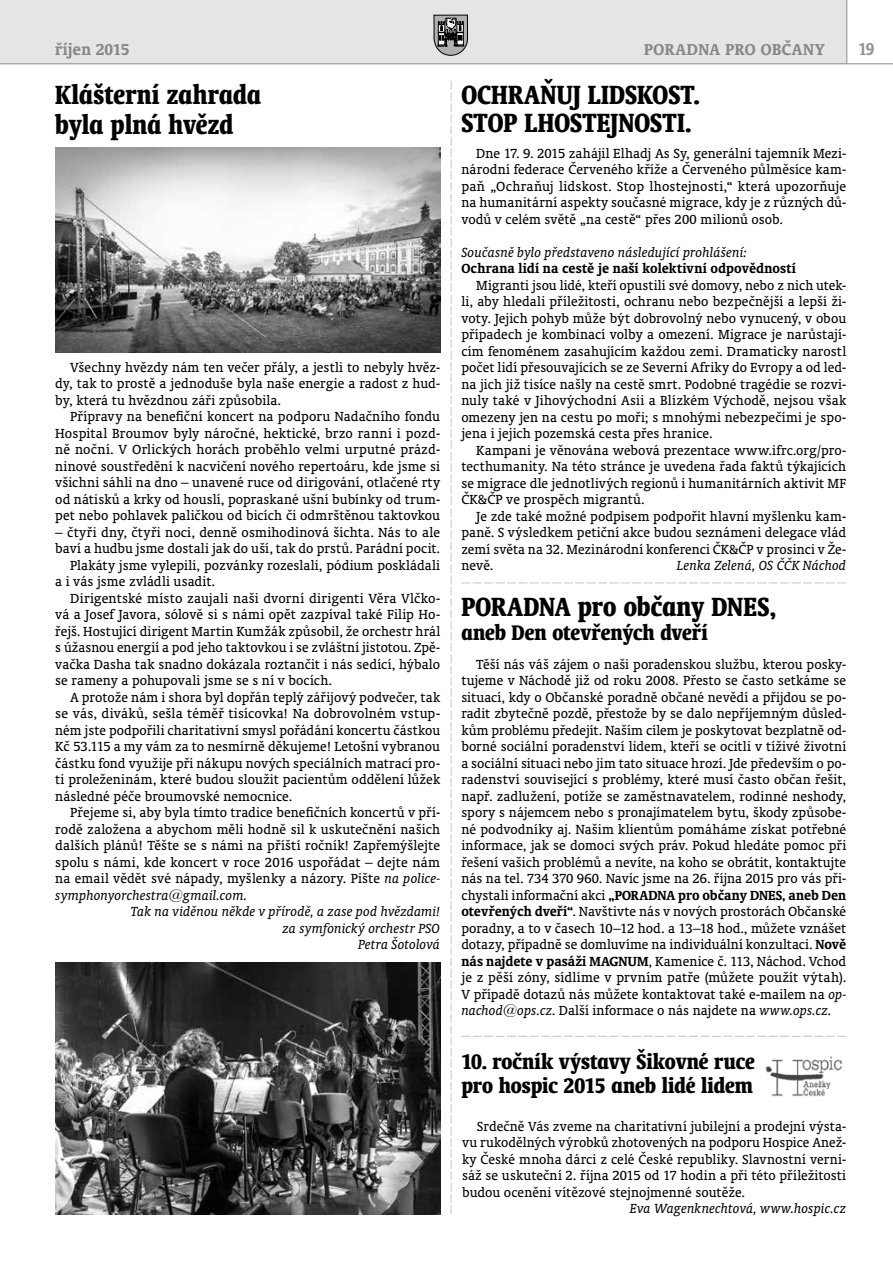
<style>
.page{position:relative;width:893px;height:1263px;background:#fff}
.page>*{position:absolute;margin:0;border:0;box-sizing:border-box;transform-origin:0 0}
.t1{font:700 condensed 30px/28.5px "Oranda AT";letter-spacing:.005em;color:#000;scale:.92 1}
.t2{font:700 condensed 24px/24px "Oranda AT";color:#000;scale:.95 1}
.t3{font:700 19.5px "Oranda AT";color:#929292;scale:.9 1}
.t4{font:700 18px "Oranda AT";letter-spacing:.02em;color:#878787}
.t5{font:700 18px "Oranda AT";color:#878787}
.t6{font:15px/16.5px "Oranda AT";letter-spacing:.005em;color:#000;text-align:justify}
.t7{font:italic 15px "Oranda AT";letter-spacing:.005em;color:#000}
.t8{font:700 15px "Oranda AT";letter-spacing:.005em;color:#000}
.s1{font-style:italic}
.s2{font-weight:700}
</style>
<div class="page">
<div style="left:0;top:0;width:847px;height:64px;background:#e5e5e5"></div>
<hr style="left:0;top:63px;width:893px;height:1px;background:#9d9d9c">
<svg style="left:434px;top:15px;width:34px;height:40px"></svg>
<hr style="left:846px;top:0;width:1px;height:64px;background:#9d9d9c">
<svg style="left:461px;top:583px;width:385px;height:1px"></svg>
<svg style="left:461px;top:1036px;width:385px;height:1px"></svg>
<svg style="left:451px;top:81px;width:1px;height:1133px"></svg>
<img style="left:55px;top:147px;width:385px;height:206px">
<img style="left:55px;top:962px;width:385px;height:252px">
<img style="left:765px;top:1056px;width:77px;height:41px">
<p class="t5" style="left:55px;top:38px;width:76px">říjen 2015</p>
<p class="t4" style="left:644px;top:39px;width:182px">PORADNA PRO OBČANY</p>
<h3 class="t3" style="left:858px;top:38px;width:19px">19</h3>
<h1 class="t1" style="left:55px;top:79px;width:225px;line-height:30px">Klášterní zahrada byla plná hvězd</h1>
<p class="t6" style="left:55px;top:358px;width:386px;text-indent:15px">Všechny hvězdy nám ten večer přály, a jestli to nebyly hvěz&shy;dy, tak to prostě a jednoduše byla naše energie a radost z hud&shy;by, která tu hvězdnou záři způsobila.</p>
<p class="t6" style="left:55px;top:408px;width:386px;text-indent:15px">Přípravy na benefiční koncert na podporu Nadačního fondu Hospital Broumov byly náročné, hektické, brzo ranní i pozd&shy;ně noční. V Orlických horách proběhlo velmi urputné prázd&shy;ninové soustředění k nacvičení nového repertoáru, kde jsme si všichni sáhli na dno – unavené ruce od dirigování, otlačené rty od nátisků a krky od houslí, popraskané ušní bubínky od trum&shy;pet nebo pohlavek paličkou od bicích či odmrštěnou taktovkou</p>
<p class="t6" style="left:55px;top:523px;width:386px">– čtyři dny, čtyři noci, denně osmihodinová šichta. Nás to ale</p>
<p class="t6" style="left:55px;top:540px;width:386px">baví a hudbu jsme dostali jak do uší, tak do prstů. Parádní pocit.</p>
<p class="t6" style="left:70px;top:556px;width:371px">Plakáty jsme vylepili, pozvánky rozeslali, pódium poskládali</p>
<p class="t6" style="left:55px;top:573px;width:161px">a i vás jsme zvládli usadit.</p>
<p class="t6" style="left:70px;top:589px;width:371px">Dirigentské místo zaujali naši dvorní dirigenti Věra Vlčko-</p>
<p class="t6" style="left:55px;top:606px;width:386px">vá a Josef Javora, sólově si s námi opět zazpíval také Filip Ho-</p>
<p class="t6" style="left:55px;top:622px;width:386px">řejš. Hostující dirigent Martin Kumžák způsobil, že orchestr hrál</p>
<p class="t6" style="left:55px;top:639px;width:386px">s úžasnou energií a pod jeho taktovkou i se zvláštní jistotou. Zpě-</p>
<p class="t6" style="left:55px;top:655px;width:386px">vačka Dasha tak snadno dokázala roztančit i nás sedící, hýbalo</p>
<p class="t6" style="left:55px;top:672px;width:278px">se rameny a pohupovali jsme se s ní v bocích.</p>
<p class="t6" style="left:70px;top:688px;width:371px">A protože nám i shora byl dopřán teplý zářijový podvečer, tak</p>
<p class="t6" style="left:55px;top:705px;width:386px">se vás, diváků, sešla téměř tisícovka! Na dobrovolném vstup-</p>
<p class="t6" style="left:55px;top:721px;width:386px">ném jste podpořili charitativní smysl pořádání koncertu částkou</p>
<p class="t6" style="left:55px;top:738px;width:386px">Kč 53.115 a my vám za to nesmírně děkujeme! Letošní vybranou</p>
<p class="t6" style="left:55px;top:754px;width:386px">částku fond využije při nákupu nových speciálních matrací pro-</p>
<p class="t6" style="left:55px;top:771px;width:386px">ti proleženinám, které budou sloužit pacientům oddělení lůžek</p>
<p class="t6" style="left:55px;top:787px;width:238px">následné péče broumovské nemocnice.</p>
<p class="t6" style="left:70px;top:804px;width:371px">Přejeme si, aby byla tímto tradice benefičních koncertů v pří-</p>
<p class="t6" style="left:55px;top:820px;width:386px">rodě založena a abychom měli hodně sil k uskutečnění našich</p>
<p class="t6" style="left:55px;top:837px;width:386px">dalších plánů! Těšte se s námi na příští ročník! Zapřemýšlejte</p>
<p class="t6" style="left:55px;top:853px;width:386px">spolu s námi, kde koncert v roce 2016 uspořádat – dejte nám</p>
<p class="t6" style="left:55px;top:870px;width:386px">na email vědět své nápady, myšlenky a názory. Pište <span class="s1">na police-</span></p>
<p class="t7" style="left:55px;top:886px;width:194px">symphonyorchestra@gmail.com.</p>
<p class="t7" style="left:131px;top:903px;width:311px">Tak na viděnou někde v přírodě, a zase pod hvězdami!</p>
<p class="t7" style="left:282px;top:919px;width:159px">za symfonický orchestr PSO</p>
<p class="t7" style="left:358px;top:936px;width:84px">Petra Šotolová</p>
<h1 class="t1" style="left:461px;top:79px;width:260px">OCHRAŇUJ LIDSKOST.<br>STOP LHOSTEJNOSTI.</h1>
<p class="t6" style="left:461px;top:144px;width:386px;text-indent:15px">Dne 17. 9. 2015 zahájil Elhadj As Sy, generální tajemník Mezi&shy;národní federace Červeného kříže a Červeného půlměsíce kam&shy;paň „Ochraňuj lidskost. Stop lhostejnosti,“ která upozorňuje na humanitární aspekty současné migrace, kdy je z různých dů&shy;vodů v celém světě „na cestě“ přes 200 milionů osob.</p>
<p class="t7" style="left:461px;top:243px;width:287px">Současně bylo představeno následující prohlášení:</p>
<p class="t8" style="left:461px;top:259px;width:336px">Ochrana lidí na cestě je naší kolektivní odpovědností</p>
<p class="t6" style="left:461px;top:276px;width:386px;text-indent:15px">Migranti jsou lidé, kteří opustili své domovy, nebo z nich utek&shy;li, aby hledali příležitosti, ochranu nebo bezpečnější a lepší ži&shy;voty. Jejich pohyb může být dobrovolný nebo vynucený, v obou případech je kombinací volby a omezení. Migrace je narůstají&shy;cím fenoménem zasahujícím každou zemi. Dramaticky narostl počet lidí přesouvajících se ze Severní Afriky do Evropy a od led&shy;na jich již tisíce našly na cestě smrt. Podobné tragédie se rozvi&shy;nuly také v Jihovýchodní Asii a Blízkém Východě, nejsou však omezeny jen na cestu po moři; s mnohými nebezpečími je spo&shy;jena i jejich pozemská cesta přes hranice.</p>
<p class="t6" style="left:461px;top:441px;width:386px;text-indent:15px">Kampani je věnována webová prezentace www.ifrc.org/pro&shy;tecthumanity. Na této stránce je uvedena řada faktů týkajících se migrace dle jednotlivých regionů i humanitárních aktivit MF ČK&amp;ČP ve prospěch migrantů.</p>
<p class="t6" style="left:461px;top:507px;width:386px;text-indent:15px">Je zde také možné podpisem podpořit hlavní myšlenku kam&shy;paně. S výsledkem petiční akce budou seznámeni delegace vlád zemí světa na 32. Mezinárodní konferenci ČK&amp;ČP v prosinci v Že&shy;nevě.</p>
<p class="t7" style="left:677px;top:557px;width:171px">Lenka Zelená, OS ČČK Náchod</p>
<h1 class="t1" style="left:461px;top:592px;width:343px">PORADNA pro občany DNES,</h1>
<h2 class="t2" style="left:461px;top:620px;width:261px">aneb Den otevřených dveří</h2>
<p class="t6" style="left:461px;top:656px;width:386px;text-indent:15px">Těší nás váš zájem o naši poradenskou službu, kterou posky&shy;tujeme v Náchodě již od roku 2008. Přesto se často setkáme se situací, kdy o Občanské poradně občané nevědí a přijdou se po&shy;radit zbytečně pozdě, přestože by se dalo nepříjemným důsled&shy;kům problému předejít. Naším cílem je poskytovat bezplatně od&shy;borné sociální poradenství lidem, kteří se ocitli v tíživé životní a sociální situaci nebo jim tato situace hrozí. Jde především o po&shy;radenství související s problémy, které musí často občan řešit, např. zadlužení, potíže se zaměstnavatelem, rodinné neshody, spory s nájemcem nebo s pronajímatelem bytu, škody způsobe&shy;né podvodníky aj. Našim klientům pomáháme získat potřebné informace, jak se domoci svých práv. Pokud hledáte pomoc při řešení vašich problémů a nevíte, na koho se obrátit, kontaktujte nás na tel. 734 370 960. Navíc jsme na 26. října 2015 pro vás při&shy;chystali informační akci <span class="s2">„PORADNA pro občany DNES, aneb Den otevřených dveří“</span>. Navštivte nás v nových prostorách Občanské poradny, a to v časech 10–12 hod. a 13–18 hod., můžete vznášet dotazy, případně se domluvíme na individuální konzultaci. <span class="s2">Nově nás najdete v pasáži MAGNUM</span>, Kamenice č. 113, Náchod. Vchod je z pěší zóny, sídlíme v prvním patře (můžete použít výtah).<br>V případě dotazů nás můžete kontaktovat také e-mailem na <span class="s1">op&shy;nachod@ops.cz</span>. Další informace o nás najdete na <span class="s1">www.ops.cz</span>.</p>
<h2 class="t2" style="left:461px;top:1049px;width:310px">10. ročník výstavy Šikovné ruce pro hospic 2015 aneb lidé lidem</h2>
<p class="t6" style="left:462px;top:1117px;width:386px;text-indent:15px">Srdečně Vás zveme na charitativní jubilejní a prodejní výsta&shy;vu rukodělných výrobků zhotovených na podporu Hospice Anež&shy;ky České mnoha dárci z celé České republiky. Slavnostní verni&shy;sáž se uskuteční 2. října 2015 od 17 hodin a při této příležitosti budou oceněni vítězové stejnojmenné soutěže.</p>
<p class="t7" style="left:630px;top:1200px;width:218px">Eva Wagenknechtová, www.hospic.cz</p>
</div>
